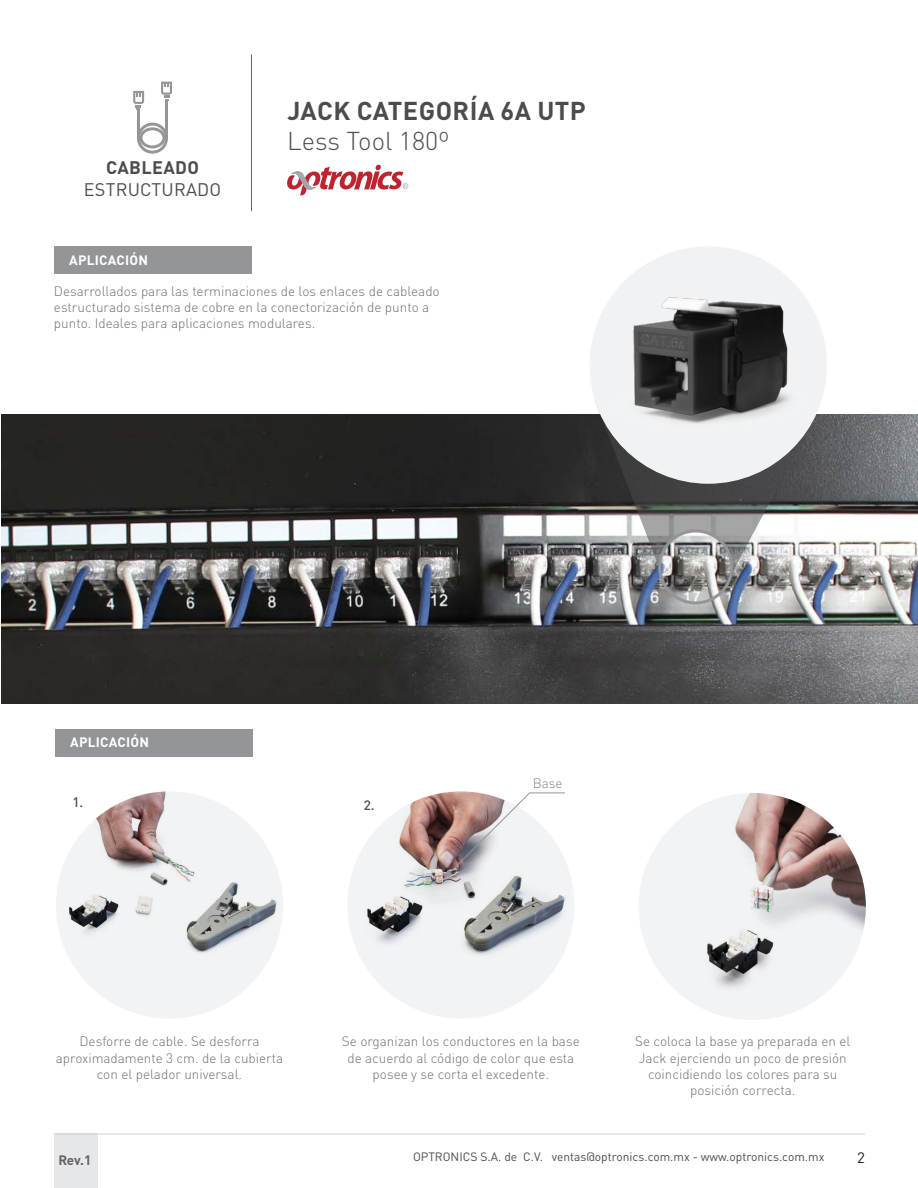
<style>
.page{position:relative;width:918px;height:1188px;background:#fff}
.page>*{position:absolute;margin:0;border:0;box-sizing:border-box;transform-origin:0 0}
.t1{font:700 25.5px "DIN Pro";letter-spacing:.02em;color:#4b4c4d}
.t2{font:300 25.5px "DIN Pro";color:#4b4c4d}
.t3{font:18px "DIN Pro";letter-spacing:.01em;color:#4b4c4d}
.t4{font:700 18px "DIN Pro";letter-spacing:.02em;color:#4b4c4d}
.t5{font:15px "DIN Pro";color:#231f20}
.t6{font:300 13.5px/16.2px "DIN Pro";color:#6c6d70;text-align:center}
.t7{font:700 13.5px "DIN Pro";letter-spacing:.02em;color:#fff}
.t8{font:700 13.5px "DIN Pro";color:#636366}
.t9{font:300 13.5px "DIN Pro";color:#818386}
.t10{font:500 13.5px "DIN Pro";color:#4b4c4d}
.t11{font:12px "DIN Pro";color:#4b4c4d}
</style>
<div class="page">
<div style="left:54px;top:1134px;width:44px;height:54px;background:#e6e7e9"></div>
<hr style="left:55px;top:1134px;width:810px;height:1px;background:#d1d2d4">
<hr style="left:251px;top:54px;width:1px;height:157px;background:#636366">
<svg style="left:287px;top:165px;width:121px;height:30px"></svg>
<svg style="left:137px;top:123px;width:31px;height:31px"></svg>
<hr style="left:137px;top:110px;width:3px;height:28px;background:#949594">
<hr style="left:165px;top:101px;width:3px;height:37px;background:#949594">
<svg style="left:133px;top:91px;width:11px;height:19px"></svg>
<svg style="left:161px;top:82px;width:11px;height:19px"></svg>
<div style="left:54px;top:246px;width:198px;height:28px;background:#939598"></div>
<img style="left:2px;top:414px;width:916px;height:290px">
<div style="left:55px;top:729px;width:198px;height:27px;background:#939598"></div>
<div style="left:347px;top:791px;width:227px;height:228px;background:#f2f3f4;border-radius:50%"></div>
<img style="left:362px;top:791px;width:212px;height:190px">
<div style="left:56px;top:791px;width:227px;height:228px;background:#f2f3f4;border-radius:50%"></div>
<img style="left:69px;top:791px;width:208px;height:162px">
<div style="left:639px;top:793px;width:227px;height:227px;background:#f2f3f4;border-radius:50%"></div>
<img style="left:649px;top:793px;width:217px;height:211px">
<svg style="left:595px;top:482px;width:218px;height:93px;background:#8d8d8d"></svg>
<img style="left:590px;top:247px;width:237px;height:235px">
<div style="left:658px;top:529px;width:75px;height:75px;border:3px solid #939598;border-radius:50%"></div>
<svg style="left:443px;top:792px;width:123px;height:87px"></svg>
<h2 class="t4" style="left:106px;top:153px;width:95px">CABLEADO</h2>
<h2 class="t3" style="left:84px;top:177px;width:139px">ESTRUCTURADO</h2>
<h1 class="t1" style="left:287px;top:89px;width:300px">JACK CATEGORÍA 6A UTP</h1>
<h1 class="t2" style="left:287px;top:121px;width:164px">Less Tool 180º</h1>
<p class="t7" style="left:69px;top:249px;width:80px">APLICACIÓN</p>
<p class="t6" style="left:54px;top:282px;width:387px;text-align:left">Desarrollados para las terminaciones de los enlaces de cableado estructurado sistema de cobre en la conectorización de punto a punto. Ideales para aplicaciones modulares.</p>
<p class="t7" style="left:70px;top:731px;width:80px">APLICACIÓN</p>
<p class="t10" style="left:72px;top:791px;width:12px">1.</p>
<p class="t10" style="left:364px;top:794px;width:12px">2.</p>
<p class="t9" style="left:533px;top:772px;width:31px">Base</p>
<p class="t6" style="left:56px;top:1032px;width:229px">Desforre de cable. Se desforra aproximadamente 3 cm. de la cubierta con el pelador universal.</p>
<p class="t6" style="left:342px;top:1032px;width:239px">Se organizan los conductores en la base de acuerdo al código de color que esta posee y se corta el excedente.</p>
<p class="t6" style="left:635px;top:1032px;width:217px">Se coloca la base ya preparada en el<br>Jack ejerciendo un poco de presión coincidiendo los colores para su posición correcta.</p>
<p class="t8" style="left:58px;top:1149px;width:34px">Rev.1</p>
<p class="t11" style="left:413px;top:1149px;width:413px">OPTRONICS S.A. de C.V. ventas@optronics.com.mx - www.optronics.com.mx</p>
<p class="t5" style="left:857px;top:1148px;width:9px">2</p>
</div>
